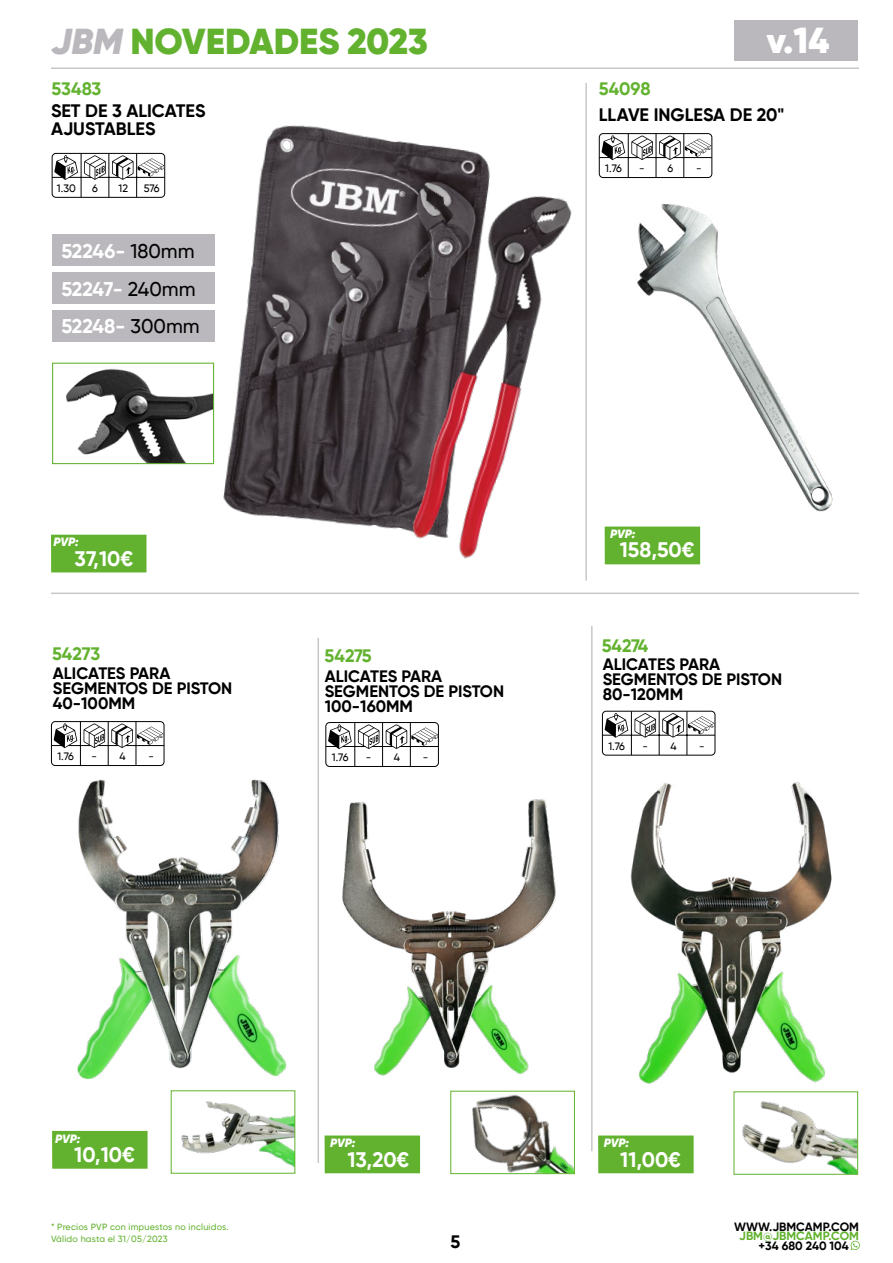
<style>
.page{position:relative;width:893px;height:1263px;background:#fff}
.page>*{position:absolute;margin:0;border:0;box-sizing:border-box;transform-origin:0 0}
.t1{font:900 36px "Gilroy";color:#62b22f}
.t2{font:900 36px "Gilroy";color:#fff}
.t3{font:700 21px "Gilroy";color:#fff}
.t4{font:700 19.8px/37.7px "Gilroy";letter-spacing:-.015em;color:#fff}
.t5{font:700 18px/18px "Gilroy";color:#000}
.t6{font:700 18px "Gilroy";color:#62b22f}
.t7{font:700 16.5px/15px "Gilroy";color:#000}
.t8{font:700 12px "Gilroy";color:#020203}
.t9{font:italic 900 12px "Gilroy";letter-spacing:-.005em;color:#fff}
.t10{font:700 12px "Gilroy";color:#62b22f}
.t11{font:500 10.65px "Gilroy";color:#020304}
.t12{font:500 10.65px "Gilroy";letter-spacing:-.02em;color:#000}
.t13{font:500 9px/12px "Gilroy";letter-spacing:.025em;color:#62b22f}
.s1{font-style:italic;color:#bab8bc}
.s2{font-weight:500;color:#020203}
</style>
<div class="page">
<svg style="left:850px;top:1241px;width:10px;height:9px"></svg>
<div style="left:734px;top:20px;width:123px;height:41px;background:#bab8bc"></div>
<hr style="left:51px;top:68px;width:808px;height:1px;background:#908f8f">
<hr style="left:585px;top:83px;width:2px;height:498px;background:#908f8f">
<hr style="left:51px;top:593px;width:808px;height:1px;background:#908f8f">
<img style="left:223px;top:125px;width:267px;height:404px">
<img style="left:398px;top:180px;width:174px;height:379px">
<div style="left:52px;top:153px;width:113px;height:45px;border:1px solid #020203;border-radius:4px"></div>
<hr style="left:81px;top:153px;width:1px;height:44px;background:#020203">
<hr style="left:52px;top:177px;width:113px;height:1px;background:#020203">
<hr style="left:109px;top:153px;width:1px;height:44px;background:#020203">
<hr style="left:136px;top:153px;width:1px;height:44px;background:#020203">
<svg style="left:112px;top:155px;width:52px;height:25px"></svg>
<svg style="left:84px;top:155px;width:22px;height:25px"></svg>
<svg style="left:54px;top:155px;width:24px;height:25px"></svg>
<div style="left:52px;top:235px;width:162px;height:31px;background:#bab8bc"></div>
<div style="left:52px;top:272px;width:162px;height:32px;background:#bab8bc"></div>
<div style="left:52px;top:310px;width:162px;height:31px;background:#bab8bc"></div>
<div style="left:51px;top:535px;width:95px;height:37px;background:#62b22f"></div>
<img style="left:66px;top:369px;width:146px;height:93px">
<div style="left:52px;top:363px;width:162px;height:101px;border:1px solid #62b22f"></div>
<img style="left:181px;top:1101px;width:112px;height:66px">
<img style="left:472px;top:1094px;width:101px;height:78px">
<div style="left:450px;top:1091px;width:125px;height:83px;border:1px solid #62b22f"></div>
<img style="left:742px;top:1101px;width:114px;height:72px">
<div style="left:734px;top:1091px;width:124px;height:84px;border:1px solid #62b22f"></div>
<div style="left:51px;top:721px;width:113px;height:45px;border:1px solid #020203;border-radius:4px"></div>
<hr style="left:80px;top:721px;width:1px;height:44px;background:#020203">
<hr style="left:51px;top:745px;width:113px;height:1px;background:#020203">
<hr style="left:108px;top:721px;width:1px;height:44px;background:#020203">
<hr style="left:136px;top:721px;width:1px;height:44px;background:#020203">
<svg style="left:111px;top:723px;width:53px;height:25px"></svg>
<svg style="left:84px;top:723px;width:21px;height:25px"></svg>
<svg style="left:54px;top:723px;width:23px;height:25px"></svg>
<div style="left:602px;top:711px;width:113px;height:44px;border:1px solid #020203;border-radius:4px"></div>
<hr style="left:631px;top:711px;width:1px;height:44px;background:#020203">
<hr style="left:602px;top:735px;width:113px;height:1px;background:#020203">
<hr style="left:659px;top:711px;width:1px;height:44px;background:#020203">
<hr style="left:687px;top:711px;width:1px;height:44px;background:#020203">
<svg style="left:662px;top:713px;width:52px;height:25px"></svg>
<svg style="left:634px;top:713px;width:22px;height:25px"></svg>
<svg style="left:605px;top:713px;width:23px;height:25px"></svg>
<img style="left:342px;top:798px;width:229px;height:293px">
<div style="left:325px;top:722px;width:114px;height:45px;border:1px solid #020203;border-radius:4px"></div>
<hr style="left:354px;top:722px;width:1px;height:44px;background:#020203">
<hr style="left:326px;top:746px;width:112px;height:1px;background:#020203">
<hr style="left:382px;top:722px;width:1px;height:44px;background:#020203">
<hr style="left:410px;top:722px;width:1px;height:44px;background:#020203">
<svg style="left:386px;top:724px;width:52px;height:25px"></svg>
<svg style="left:358px;top:724px;width:21px;height:25px"></svg>
<svg style="left:328px;top:724px;width:24px;height:25px"></svg>
<img style="left:77px;top:779px;width:219px;height:313px">
<img style="left:630px;top:782px;width:229px;height:311px">
<hr style="left:591px;top:626px;width:2px;height:525px;background:#908f8f">
<hr style="left:318px;top:638px;width:1px;height:525px;background:#908f8f">
<div style="left:599px;top:133px;width:113px;height:45px;border:1px solid #020203;border-radius:4px"></div>
<hr style="left:628px;top:134px;width:1px;height:44px;background:#020203">
<hr style="left:599px;top:157px;width:113px;height:1px;background:#020203">
<hr style="left:656px;top:134px;width:1px;height:44px;background:#020203">
<hr style="left:683px;top:134px;width:1px;height:44px;background:#020203">
<svg style="left:659px;top:135px;width:52px;height:25px"></svg>
<svg style="left:631px;top:135px;width:22px;height:25px"></svg>
<svg style="left:601px;top:135px;width:24px;height:25px"></svg>
<img style="left:637px;top:204px;width:196px;height:308px">
<div style="left:605px;top:527px;width:95px;height:37px;background:#62b22f"></div>
<div style="left:325px;top:1135px;width:95px;height:38px;background:#62b22f"></div>
<div style="left:52px;top:1131px;width:96px;height:38px;background:#62b22f"></div>
<div style="left:598px;top:1135px;width:96px;height:38px;background:#62b22f"></div>
<h1 class="t1" style="left:51px;top:18px;width:378px"><span class="s1">JBM</span> NOVEDADES 2023</h1>
<h1 class="t2" style="left:766px;top:17px;width:64px">v.14</h1>
<p class="t6" style="left:52px;top:77px;width:51px">53483</p>
<p class="t6" style="left:599px;top:77px;width:53px">54098</p>
<p class="t5" style="left:51px;top:101px;width:156px">SET DE 3 ALICATES<br>AJUSTABLES</p>
<p class="t12" style="left:57px;top:181px;width:20px">1.30</p>
<p class="t12" style="left:92px;top:181px;width:7px">6</p>
<p class="t12" style="left:119px;top:181px;width:11px">12</p>
<p class="t12" style="left:144px;top:181px;width:17px">576</p>
<p class="t4" style="left:61px;top:232px;width:140px">52246- <span class="s2">180mm<br></span>52247- <span class="s2">240mm<br></span>52248- <span class="s2">300mm</span></p>
<p class="t9" style="left:53px;top:534px;width:27px">PVP:</p>
<p class="t3" style="left:75px;top:545px;width:60px">37,10€</p>
<p class="t5" style="left:599px;top:105px;width:187px">LLAVE INGLESA DE 20"</p>
<p class="t11" style="left:605px;top:162px;width:18px">1.76</p>
<p class="t11" style="left:639px;top:162px;width:36px">- 6</p>
<p class="t11" style="left:696px;top:162px;width:7px">-</p>
<p class="t9" style="left:610px;top:526px;width:27px">PVP:</p>
<p class="t3" style="left:620px;top:537px;width:76px">158,50€</p>
<p class="t6" style="left:602px;top:634px;width:48px">54274</p>
<p class="t6" style="left:52px;top:643px;width:50px">54273</p>
<p class="t6" style="left:325px;top:645px;width:49px">54275</p>
<p class="t7" style="left:53px;top:666px;width:181px">ALICATES PARA<br>SEGMENTOS DE PISTON<br>40-100MM</p>
<p class="t7" style="left:603px;top:657px;width:181px">ALICATES PARA<br>SEGMENTOS DE PISTON<br>80-120MM</p>
<p class="t7" style="left:325px;top:668px;width:181px">ALICATES PARA<br>SEGMENTOS DE PISTON<br>100-160MM</p>
<p class="t11" style="left:57px;top:750px;width:18px">1.76</p>
<p class="t11" style="left:91px;top:750px;width:36px">- 4</p>
<p class="t11" style="left:148px;top:750px;width:7px">-</p>
<p class="t11" style="left:332px;top:751px;width:18px">1.76</p>
<p class="t11" style="left:366px;top:751px;width:36px">- 4</p>
<p class="t11" style="left:423px;top:751px;width:7px">-</p>
<p class="t12" style="left:608px;top:739px;width:18px">1.76</p>
<p class="t11" style="left:642px;top:739px;width:36px">- 4</p>
<p class="t11" style="left:699px;top:739px;width:7px">-</p>
<p class="t9" style="left:55px;top:1131px;width:27px">PVP:</p>
<p class="t9" style="left:604px;top:1135px;width:27px">PVP:</p>
<p class="t3" style="left:74px;top:1141px;width:62px">10,10€</p>
<p class="t3" style="left:347px;top:1147px;width:63px">13,20€</p>
<p class="t3" style="left:620px;top:1147px;width:62px">11,00€</p>
<p class="t9" style="left:330px;top:1135px;width:27px">PVP:</p>
<p class="t13" style="left:51px;top:1221px;width:179px">* Precios PVP con impuestos no incluidos.<br>Válido hasta el 31/05/2023</p>
<p class="t5" style="left:450px;top:1233px;width:11px">5</p>
<p class="t8" style="left:734px;top:1219px;width:126px">WWW.JBMCAMP.COM</p>
<p class="t10" style="left:739px;top:1228px;width:121px">JBM@JBMCAMP.COM</p>
<p class="t8" style="left:758px;top:1238px;width:92px">+34 680 240 104</p>
</div>
